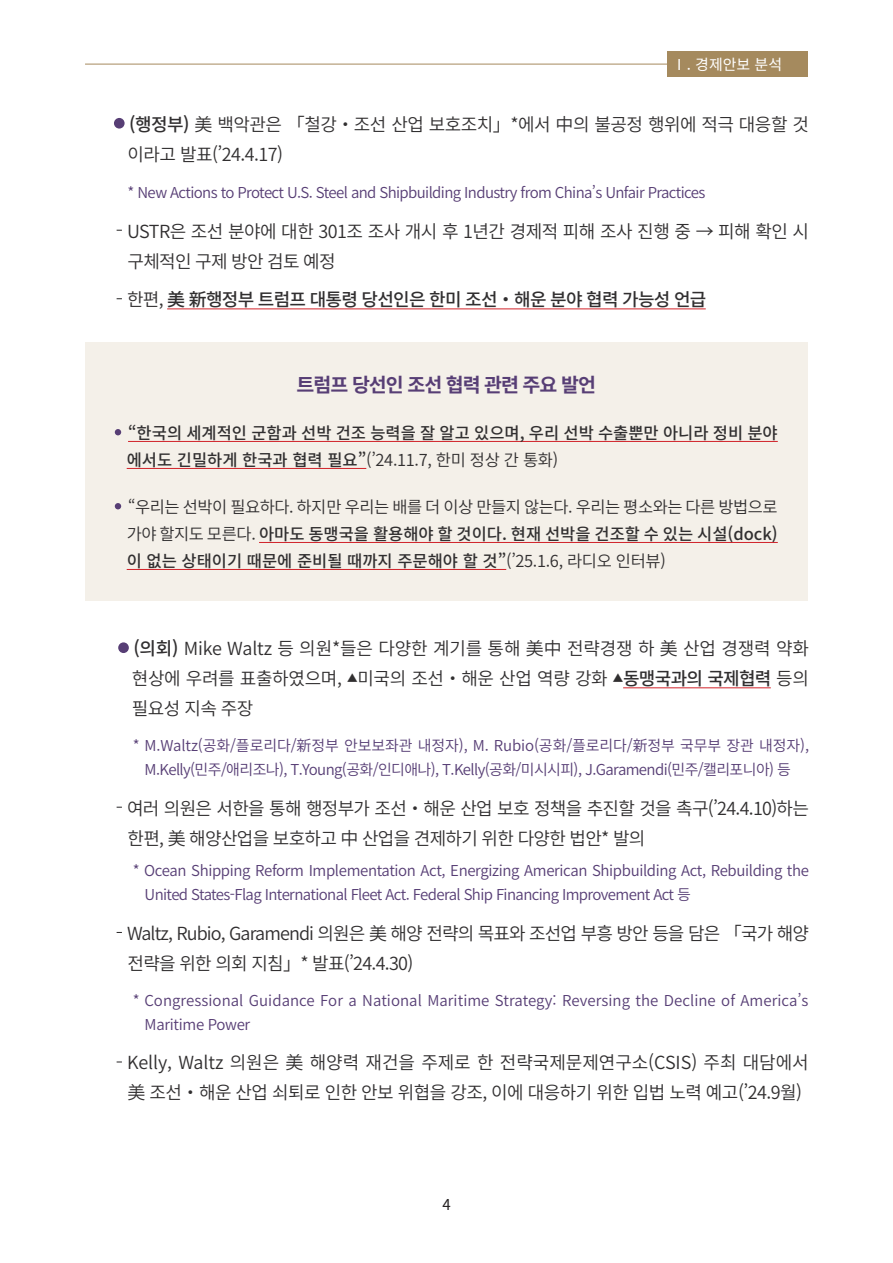
<style>
.page{position:relative;width:893px;height:1263px;background:#fff}
.page>*{position:absolute;margin:0;border:0;box-sizing:border-box;transform-origin:0 0}
.t1{font:700 19.5px "Noto Sans CJ Kkr";letter-spacing:-.05em;color:#573e75}
.t2{font:600 18px/30px "Noto Sans CJ Kkr";letter-spacing:-.03em;color:#312f30}
.t3{font:600 18px/30px "Noto Sans CJ Kkr";letter-spacing:-.005em;color:#312f30}
.t4{font:600 18px/30px "Noto Sans CJ Kkr";letter-spacing:-.05em;color:#312f30}
.t5{font:500 18px "Noto Sans CJ Kkr";letter-spacing:-.04em;color:#312f30}
.t6{font:600 16.5px/27px "Noto Sans CJ Kkr";letter-spacing:-.03em;color:#312f30;text-align:justify}
.t7{font:500 16.5px/27px "Noto Sans CJ Kkr";color:#312f30}
.t8{font:600 15px/24px "Noto Sans CJ Kkr";letter-spacing:-.03em;color:#573e75;text-align:center}
.t9{font:600 15px/24px "Noto Sans CJ Kkr";letter-spacing:.005em;color:#573e75}
.t10{font:15px "Noto Sans CJ Kkr";color:#fff}
.t11{font:15px "Noto Sans CJ Kkr";color:#231f20}
.s1{font-weight:500}
.s2{font-weight:600}
</style>
<div class="page">
<hr style="left:85px;top:64px;width:723px;height:1px;background:#a58a5e">
<div style="left:668px;top:52px;width:140px;height:25px;background:#a58a5e"></div>
<hr style="left:167px;top:308px;width:539px;height:1px;background:#d1232a">
<hr style="left:623px;top:687px;width:148px;height:1px;background:#d1232a">
<div style="left:114px;top:118px;width:11px;height:11px;background:#573e75;border-radius:50%"></div>
<div style="left:85px;top:342px;width:722px;height:259px;background:#f4f0e9"></div>
<hr style="left:128px;top:441px;width:650px;height:1px;background:#d1232a">
<hr style="left:127px;top:468px;width:239px;height:1px;background:#d1232a">
<hr style="left:259px;top:542px;width:519px;height:1px;background:#d1232a">
<hr style="left:127px;top:569px;width:379px;height:1px;background:#d1232a">
<svg style="left:115px;top:429px;width:6px;height:6px"></svg>
<svg style="left:115px;top:503px;width:6px;height:6px"></svg>
<div style="left:118px;top:642px;width:11px;height:11px;background:#573e75;border-radius:50%"></div>
<p class="t10" style="left:672px;top:56px;width:112px">Ⅰ. 경제안보 분석</p>
<p class="t2" style="left:128px;top:109px;width:683px"><span class="s1">(행정부)</span> 美 백악관은 「철강‧조선 산업 보호조치」*에서 中의 불공정 행위에 적극 대응할 것 이라고 발표(’24.4.17)</p>
<p class="t8" style="left:128px;top:181px;width:579px">* New Actions to Protect U.S. Steel and Shipbuilding Industry from China’s Unfair Practices</p>
<p class="t2" style="left:127px;top:216px;width:683px">USTR은 조선 분야에 대한 301조 조사 개시 후 1년간 경제적 피해 조사 진행 중 → 피해 확인 시 구체적인 구제 방안 검토 예정</p>
<p class="t5" style="left:127px;top:289px;width:581px"><span class="s2">한편,</span> 美 新행정부 트럼프 대통령 당선인은 한미 조선‧해운 분야 협력 가능성 언급</p>
<p class="t1" style="left:297px;top:374px;width:301px">트럼프 당선인 조선 협력 관련 주요 발언</p>
<p class="t7" style="left:127px;top:420px;width:653px">“한국의 세계적인 군함과 선박 건조 능력을 잘 알고 있으며, 우리 선박 수출뿐만 아니라 정비 분야 에서도 긴밀하게 한국과 협력 필요”<span class="s2">(’24.11.7, 한미 정상 간 통화)</span></p>
<p class="t6" style="left:127px;top:494px;width:653px">“우리는 선박이 필요하다. 하지만 우리는 배를 더 이상 만들지 않는다. 우리는 평소와는 다른 방법으로 가야 할지도 모른다. <span class="s1">아마도 동맹국을 활용해야 할 것이다. 현재 선박을 건조할 수 있는 시설(dock) 이 없는 상태이기 때문에 준비될 때까지 주문해야 할 것”</span>(’25.1.6, 라디오 인터뷰)</p>
<p class="t2" style="left:132px;top:634px;width:679px;text-align:justify"><span class="s1">(의회)</span> Mike Waltz 등 의원*들은 다양한 계기를 통해 美中 전략경쟁 하 美 산업 경쟁력 약화 현상에 우려를 표출하였으며, <sup>▲</sup>미국의 조선‧해운 산업 역량 강화 <sup>▲</sup><span class="s1">동맹국과의 국제협력</span> 등의 필요성 지속 주장</p>
<p class="t8" style="left:133px;top:734px;width:678px">* M.Waltz(공화/플로리다/新정부 안보보좌관 내정자), M. Rubio(공화/플로리다/新정부 국무부 장관 내정자),<br>M.Kelly(민주/애리조나), T.Young(공화/인디애나), T.Kelly(공화/미시시피), J.Garamendi(민주/캘리포니아) 등</p>
<p class="t2" style="left:127px;top:793px;width:683px">여러 의원은 서한을 통해 행정부가 조선‧해운 산업 보호 정책을 추진할 것을 촉구(’24.4.10)하는 한편, 美 해양산업을 보호하고 中 산업을 견제하기 위한 다양한 법안* 발의</p>
<p class="t8" style="left:145px;top:859px;width:666px;text-align:left;text-indent:-12px">* Ocean Shipping Reform Implementation Act, Energizing American Shipbuilding Act, Rebuilding the<br>United States-Flag International Fleet Act. Federal Ship Financing Improvement Act 등</p>
<p class="t4" style="left:127px;top:919px;width:683px">Waltz, Rubio, Garamendi 의원은 美 해양 전략의 목표와 조선업 부흥 방안 등을 담은 「국가 해양 전략을 위한 의회 지침」* 발표(’24.4.30)</p>
<p class="t9" style="left:145px;top:988px;width:665px;text-indent:-12px">* Congressional Guidance For a National Maritime Strategy: Reversing the Decline of America’s<br>Maritime Power</p>
<p class="t3" style="left:127px;top:1048px;width:683px">Kelly, Waltz 의원은 美 해양력 재건을 주제로 한 전략국제문제연구소(CSIS) 주최 대담에서美 조선‧해운 산업 쇠퇴로 인한 안보 위협을 강조, 이에 대응하기 위한 입법 노력 예고(’24.9월)</p>
<p class="t11" style="left:442px;top:1196px;width:10px">4</p>
</div>
